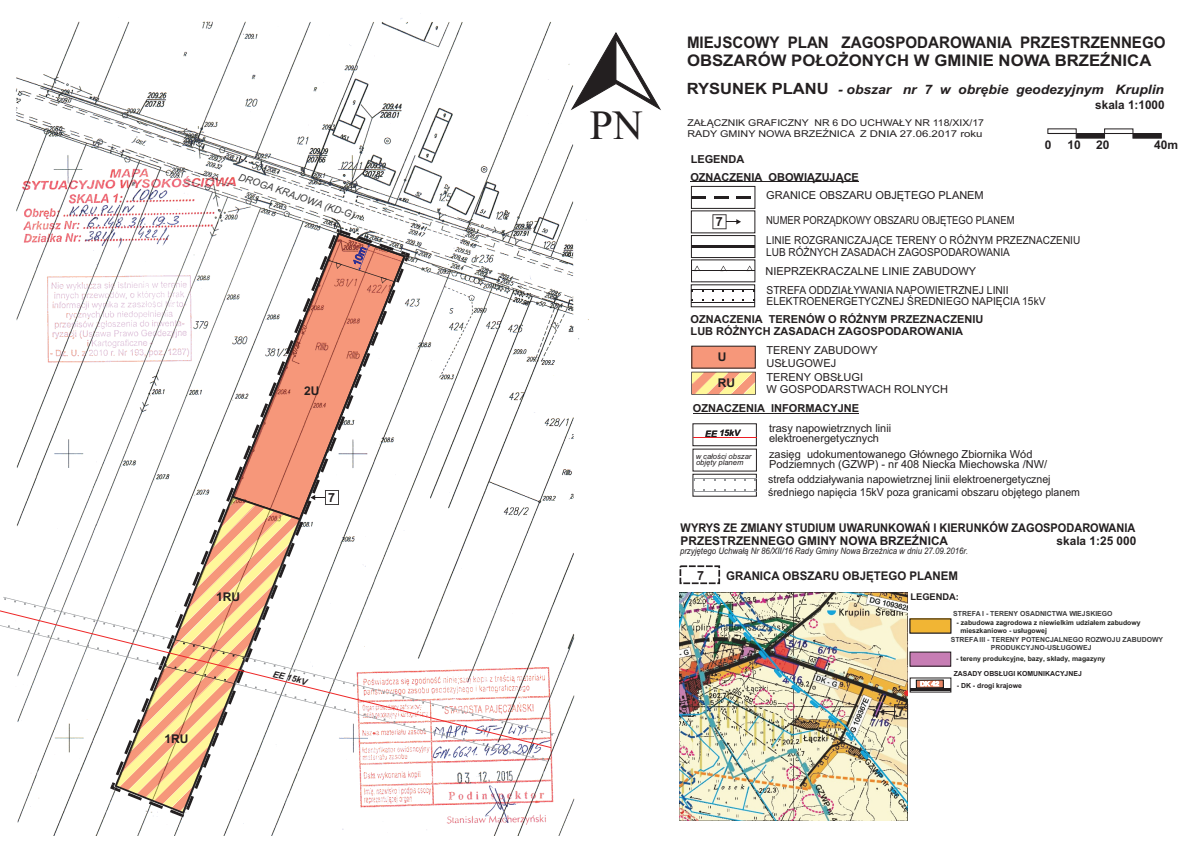
<style>
.page{position:relative;width:1191px;height:842px;background:#fff}
.page>*{position:absolute;margin:0;border:0;box-sizing:border-box;transform-origin:0 0}
.t1{font:41.6px "Times New Roman CE";color:#231f20}
.t2{font:700 16px/17.9px "Arial CE";color:#231f20;scale:.95 1}
.t3{font:italic 700 13px "Arial CE";color:#231f20;scale:1.07 1}
.t4{font:700 12.6px "Arial CE";color:#231f20}
.t5{font:700 12px/13.4px "Arial CE";color:#231f20;scale:.92 1}
.t6{font:700 12px "Arial CE";color:#231f20}
.t7{font:700 12px "Arial CE";color:#231f20;scale:.96 1}
.t8{font:11px/12.3px "Arial CE";color:#231f20}
.t9{font:700 11px/12.3px "Arial CE";color:#231f20}
.t10{font:11px/12.3px "Arial CE";color:#231f20;scale:.96 1}
.t11{font:11px/12.3px "Arial CE";color:#231f20;scale:.91 1}
.t12{font:11px "Arial CE";color:#231f20;scale:.94 1}
.t13{font:11px "Arial CE";color:#231f20;scale:.86 1}
.t14{font:italic 10px "Arial CE";color:#3e3e3f}
.t15{font:9.4px/10.5px "Arial CE";color:#231f20;scale:1.12 1}
.t16{font:700 9.3px "Arial CE";color:#231f20}
.t17{font:italic 9px "Arial CE";color:#231f20;scale:.87 1}
.t18{font:italic 700 8.8px "Arial CE";color:#231f20}
.t19{font:italic 7.6px/6px "Arial CE";color:#231f20}
.t20{font:700 7px/7.8px "Arial CE";color:#3e3e3f}
.t21{font:700 7px "Arial CE";color:#231f20}
.t22{font:700 6.9px/7.7px "Arial CE";color:#242421}
.t23{font:6.3px "Arial CE";color:#fff;scale:1.08 1}
.s1{font-style:normal;font-size:15.5px}
.s2{font-family:"Times New Roman CE";font-size:10px}
</style>
<div class="page">
<img style="left:15px;top:18px;width:572px;height:817px">
<svg style="left:572px;top:32px;width:88px;height:78px"></svg>
<img style="left:692px;top:385px;width:2px;height:9px">
<img style="left:728px;top:372px;width:3px;height:22px">
<svg style="left:692px;top:372px;width:2px;height:13px"></svg>
<img style="left:694px;top:372px;width:34px;height:22px">
<img style="left:731px;top:372px;width:24px;height:22px">
<hr style="left:693px;top:413px;width:166px;height:1px;background:#231f20">
<div style="left:693px;top:474px;width:63px;height:22px;border:1px solid #231f20"></div>
<hr style="left:693px;top:491px;width:64px;height:1px;background:#939598">
<hr style="left:693px;top:478px;width:64px;height:1px;background:#939598">
<div style="left:693px;top:424px;width:63px;height:22px;border:1px solid #231f20"></div>
<hr style="left:693px;top:438px;width:63px;height:1px;background:#ee1d23">
<div style="left:691px;top:186px;width:64px;height:23px;border:1px solid #231f20"></div>
<div style="left:691px;top:235px;width:64px;height:23px;border:1px solid #231f20"></div>
<hr style="left:691px;top:196px;width:15px;height:3px;background:#231f20">
<hr style="left:714px;top:196px;width:14px;height:3px;background:#231f20">
<hr style="left:737px;top:196px;width:14px;height:3px;background:#231f20">
<hr style="left:691px;top:245px;width:64px;height:3px;background:#231f20">
<hr style="left:692px;top:271px;width:63px;height:1px;background:#231f20">
<svg style="left:694px;top:266px;width:6px;height:6px"></svg>
<svg style="left:720px;top:266px;width:7px;height:6px"></svg>
<svg style="left:746px;top:266px;width:7px;height:6px"></svg>
<hr style="left:692px;top:302px;width:63px;height:1px;background:#231f20">
<hr style="left:692px;top:289px;width:63px;height:1px;background:#231f20">
<hr style="left:690px;top:182px;width:169px;height:1px;background:#231f20">
<svg style="left:712px;top:214px;width:29px;height:15px"></svg>
<div style="left:1048px;top:129px;width:28px;height:5px;border:1px solid #231f20"></div>
<div style="left:1076px;top:133px;width:29px;height:5px;background:#231f20"></div>
<div style="left:1104px;top:129px;width:29px;height:5px;border:1px solid #231f20"></div>
<div style="left:1133px;top:133px;width:29px;height:5px;background:#231f20"></div>
<div style="left:680px;top:565px;width:40px;height:19px;border:2px dashed #231f20"></div>
<div style="left:916px;top:680px;width:27px;height:8px;background:#e68665"></div>
<hr style="left:911px;top:688px;width:40px;height:3px;background:#231f20">
<img style="left:679px;top:592px;width:229px;height:229px">
<div style="left:910px;top:619px;width:41px;height:14px;background:#f1b534"></div>
<div style="left:910px;top:652px;width:41px;height:14px;background:#c77db4"></div>
<svg style="left:871px;top:693px;width:37px;height:26px"></svg>
<svg style="left:0;top:229px;width:554px;height:588px"></svg>
<p class="t14" style="left:240px;top:172px;width:124px;rotate:19deg">DROGA KRAJOWA (KD-G)</p>
<p class="t6" style="left:304px;top:386px;width:17px">2U</p>
<p class="t4" style="left:328px;top:493px;width:9px">7</p>
<p class="t6" style="left:216px;top:593px;width:25px">1RU</p>
<p class="t6" style="left:164px;top:734px;width:25px">1RU</p>
<p class="t18" style="left:274px;top:670px;width:36px;rotate:14deg">EE 15kV</p>
<h1 class="t1" style="left:590px;top:110px;width:55px">PN</h1>
<h2 class="t2" style="left:687px;top:35px;width:505px">MIEJSCOWY PLAN ZAGOSPODAROWANIA PRZESTRZENNEGO<br>OBSZARÓW PO£O¯ONYCH W GMINIE NOWA BRZEZNICA</h2>
<p class="t3" style="left:687px;top:85px;width:448px"><span class="s1">RYSUNEK PLANU</span> - obszar nr 7 w obrêbie geodezyjnym Kruplin</p>
<p class="t15" style="left:688px;top:118px;width:266px">ZA£¥CZNIK GRAFICZNY NR 6 DO UCHWA£Y NR 118/XIX/17<br>RADY GMINY NOWA BRZEZNICA Z DNIA 27.06.2017 roku</p>
<p class="t9" style="left:691px;top:154px;width:55px">LEGENDA</p>
<p class="t6" style="left:1095px;top:100px;width:71px">skala 1:1000</p>
<p class="t6" style="left:1045px;top:141px;width:8px">0</p>
<p class="t6" style="left:1067px;top:141px;width:15px">10</p>
<p class="t6" style="left:1096px;top:140px;width:15px">20</p>
<p class="t6" style="left:1154px;top:140px;width:26px">40m</p>
<p class="t9" style="left:690px;top:172px;width:170px">OZNACZENIA OBOWI¥ZUJ¥CE</p>
<p class="t4" style="left:716px;top:217px;width:9px">7</p>
<p class="t13" style="left:766px;top:216px;width:290px">NUMER PORZ¥DKOWY OBSZARU OBJÊTEGO PLANEM</p>
<p class="t8" style="left:766px;top:190px;width:219px">GRANICE OBSZARU OBJÊTEGO PLANEM</p>
<p class="t11" style="left:766px;top:235px;width:347px">LINIE ROZGRANICZAJ¥CE TERENY O RÓ¯NYM PRZEZNACZENIU<br>LUB RÓ¯NYCH ZASADACH ZAGOSPODAROWANIA</p>
<p class="t8" style="left:766px;top:262px;width:245px;line-height:19.2px">NIEPRZEKRACZALNE LINIE ZABUDOWY<br>STREFA ODDZIA£YWANIA NAPOWIETRZNEJ LINII</p>
<p class="t12" style="left:766px;top:297px;width:299px">ELEKTROENERGETYCZNEJ ŒREDNIEGO NAPIÊCIA 15kV</p>
<p class="t9" style="left:691px;top:314px;width:294px">OZNACZENIA TERENÓW O RÓ¯NYM PRZEZNACZENIU<br>LUB RÓ¯NYCH ZASADACH ZAGOSPODAROWANIA</p>
<p class="t6" style="left:718px;top:352px;width:10px">U</p>
<p class="t8" style="left:767px;top:345px;width:113px">TERENY ZABUDOWY<br>US£UGOWEJ</p>
<p class="t8" style="left:767px;top:372px;width:183px">TERENY OBS£UGI<br>W GOSPODARSTWACH ROLNYCH</p>
<p class="t6" style="left:718px;top:378px;width:19px">RU</p>
<p class="t9" style="left:693px;top:403px;width:168px">OZNACZENIA INFORMACYJNE</p>
<p class="t8" style="left:769px;top:450px;width:280px;line-height:10px">zasiêg udokumentowanego G³ównego Zbiornika Wód<br>Podziemnych (GZWP) - nr 408 Niecka Miechowska /NW/</p>
<p class="t8" style="left:769px;top:424px;width:124px;line-height:10px">trasy napowietrznych linii elektroenergetycznych</p>
<p class="t18" style="left:705px;top:430px;width:36px">EE 15kV</p>
<p class="t19" style="left:696px;top:454px;width:57px">w ca³oœci obszar objêty planem</p>
<p class="t10" style="left:768px;top:474px;width:326px">strefa oddzia³ywania napowietrznej linii elektroenergetycznej œredniego napiêcia 15kV poza granicami obszaru objêtego planem</p>
<p class="t5" style="left:681px;top:522px;width:496px">WYRYS ZE ZMIANY STUDIUM UWARUNKOWAÑ I KIERUNKÓW ZAGOSPODAROWANIA<br>PRZESTRZENNEGO GMINY NOWA BRZEZNICA</p>
<p class="t6" style="left:1057px;top:537px;width:81px">skala 1:25 000</p>
<p class="t17" style="left:680px;top:548px;width:333px">przyjêtego Uchwa³¹ Nr 86/XII/16 Rady Gminy Nowa Brzeznica w dniu 27.09.2016r<span class="s2">.</span></p>
<p class="t4" style="left:697px;top:571px;width:9px">7</p>
<p class="t7" style="left:726px;top:572px;width:243px">GRANICA OBSZARU OBJÊTEGO PLANEM</p>
<p class="t16" style="left:910px;top:594px;width:50px">LEGENDA:</p>
<p class="t20" style="left:953px;top:611px;width:161px">STREFA I - TERENY OSADNICTWA WIEJSKIEGO</p>
<p class="t22" style="left:960px;top:619px;width:182px;text-indent:-4px">- zabudowa zagrodowa z niewielkim udzia³em zabudowy mieszkaniowo - us³ugowej</p>
<p class="t20" style="left:991px;top:636px;width:174px;text-indent:-40px">STREFA III - TERENY POTENCJALNEGO ROZWOJU ZABUDOWY<br>PRODUKCYJNO-US£UGOWEJ</p>
<p class="t22" style="left:956px;top:656px;width:151px">- tereny produkcyjne, bazy, sk³ady, magazyny</p>
<p class="t21" style="left:954px;top:671px;width:130px">ZASADY OBS£UGI KOMUNIKACYJNEJ</p>
<p class="t4" style="left:897px;top:707px;width:9px">7</p>
<p class="t23" style="left:920px;top:681px;width:19px">DK 42</p>
<p class="t21" style="left:957px;top:683px;width:67px">- DK - drogi krajowe</p>
</div>
